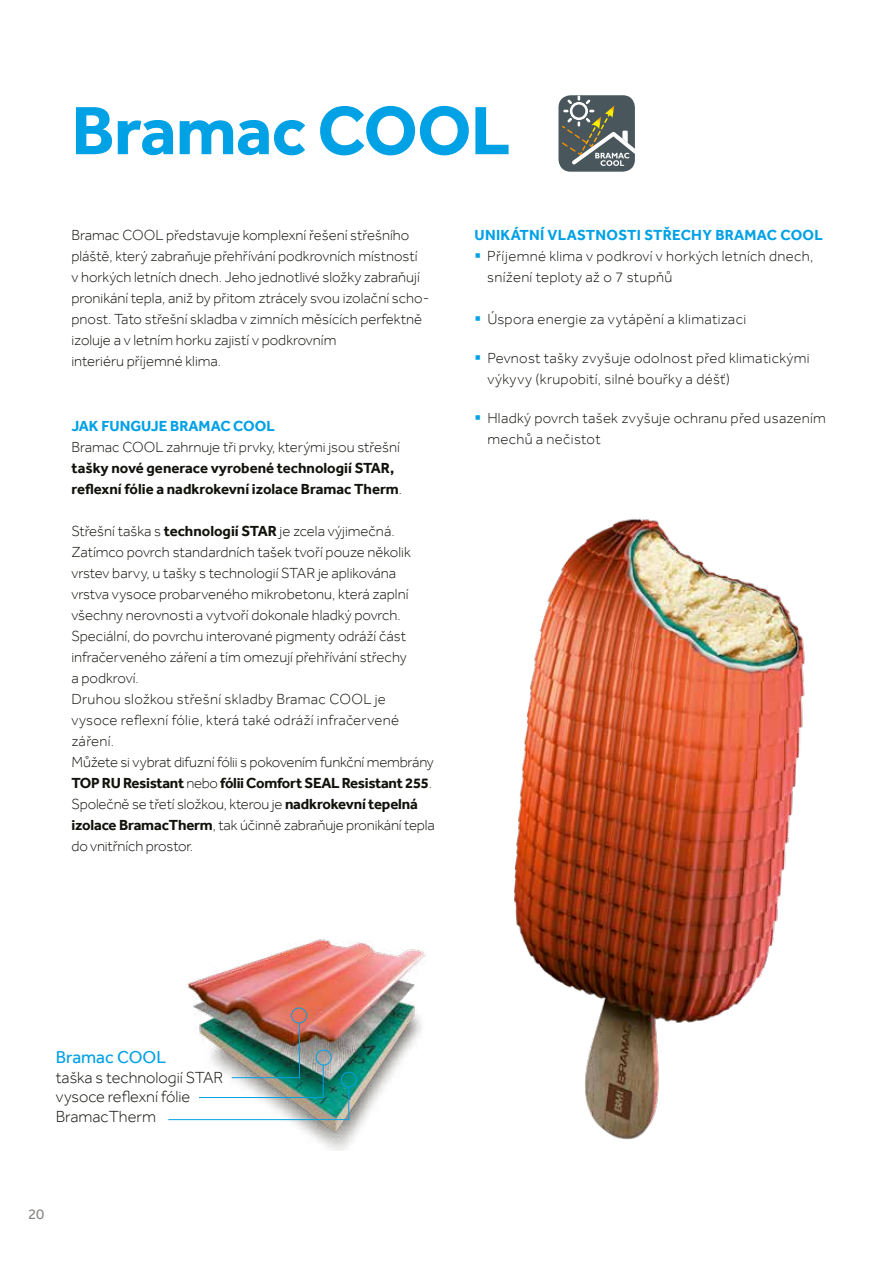
<style>
.page{position:relative;width:893px;height:1263px;background:#fff}
.page>*{position:absolute;margin:0;border:0;box-sizing:border-box;transform-origin:0 0}
.t1{font:700 70.5px "Effra";letter-spacing:-.01em;color:#00a1e5}
.t2{font:17.7px "Effra";color:#00a1e5}
.t3{font:300 16.5px/19.6px "Effra";color:#12120d}
.t4{font:300 15px/21px "Effra";color:#12120d}
.t5{font:300 15px/21px "Effra";letter-spacing:.02em;color:#12120d}
.t6{font:700 15px/21px "Effra";color:#12120d}
.t7{font:700 15px "Effra";letter-spacing:.01em;color:#00a1e5}
.t8{font:15px "Effra";color:#898784}
.s1{font-weight:300}
.s2{font-weight:700}
.s3{color:#00a1e5}
</style>
<div class="page">
<img style="left:514px;top:518px;width:291px;height:622px">
<div style="left:558px;top:95px;width:77px;height:77px;background:#49565b;border-radius:12px"></div>
<svg style="left:562px;top:95px;width:73px;height:71px"></svg>
<img style="left:168px;top:939px;width:258px;height:211px">
<div style="left:291px;top:1007px;width:16px;height:16px;border:1px solid #00a1e5;border-radius:50%"></div>
<div style="left:341px;top:1072px;width:16px;height:15px;border:1px solid #00a1e5;border-radius:50%"></div>
<img style="left:168px;top:1022px;width:182px;height:98px">
<h1 class="t1" style="left:71px;top:89px;width:440px">Bramac COOL</h1>
<p class="t4" style="left:71px;top:224px;width:359px">Bramac COOL představuje komplexní řešení střešního pláště, který zabraňuje přehřívání podkrovních místností<br>v horkých letních dnech. Jeho jednotlivé složky zabraňují pronikání tepla, aniž by přitom ztrácely svou izolační scho&shy;pnost. Tato střešní skladba v zimních měsících perfektně izoluje a v letním horku zajistí v podkrovním<br>interiéru příjemné klima.</p>
<p class="t7" style="left:71px;top:417px;width:205px">JAK FUNGUJE BRAMAC COOL</p>
<p class="t4" style="left:71px;top:436px;width:330px">Bramac COOL zahrnuje tři prvky, kterými jsou střešní</p>
<p class="t6" style="left:71px;top:457px;width:332px">tašky nové generace vyrobené technologií STAR, reflexní fólie a nadkrokevní izolace Bramac Therm<span class="s1">.</span></p>
<p class="t4" style="left:71px;top:520px;width:365px">Střešní taška s <span class="s2">technologií STAR</span> je zcela výjimečná.<br>Zatímco povrch standardních tašek tvoří pouze několik vrstev barvy, u tašky s technologií STAR je aplikována vrstva vysoce probarveného mikrobetonu, která zaplní všechny nerovnosti a vytvoří dokonale hladký povrch.<br>Speciální, do povrchu interované pigmenty odráží část infračerveného záření a tím omezují přehřívání střechy<br>a podkroví.<br>Druhou složkou střešní skladby Bramac COOL je vysoce reflexní fólie, která také odráží infračervené záření.<br>Můžete si vybrat difuzní fólii s pokovením funkční membrány <span class="s2">TOP RU Resistant</span> nebo <span class="s2">fólii Comfort SEAL Resistant 255</span>.<br>Společně se třetí složkou, kterou je <span class="s2">nadkrokevní tepelná izolace BramacTherm</span>, tak účinně zabraňuje pronikání tepla do vnitřních prostor.</p>
<p class="t7" style="left:475px;top:226px;width:350px">UNIKÁTNÍ VLASTNOSTI STŘECHY BRAMAC COOL</p>
<p class="t5" style="left:487px;top:245px;width:328px;text-indent:-13px"><span class="s3">▪</span> Příjemné klima v podkroví v horkých letních dnech, snížení teploty až o 7 stupňů</p>
<p class="t5" style="left:475px;top:308px;width:273px"><span class="s3">▪</span> Úspora energie za vytápění a klimatizaci</p>
<p class="t5" style="left:487px;top:347px;width:324px;text-indent:-13px"><span class="s3">▪</span> Pevnost tašky zvyšuje odolnost před klimatickými výkyvy (krupobití, silné bouřky a déšť)</p>
<p class="t5" style="left:487px;top:407px;width:340px;text-indent:-13px"><span class="s3">▪</span> Hladký povrch tašek zvyšuje ochranu před usazením mechů a nečistot</p>
<p class="t2" style="left:56px;top:1046px;width:112px">Bramac COOL</p>
<p class="t3" style="left:56px;top:1067px;width:169px">taška s technologií STAR vysoce reflexní fólie<br>BramacTherm</p>
<p class="t8" style="left:28px;top:1205px;width:18px">20</p>
</div>
